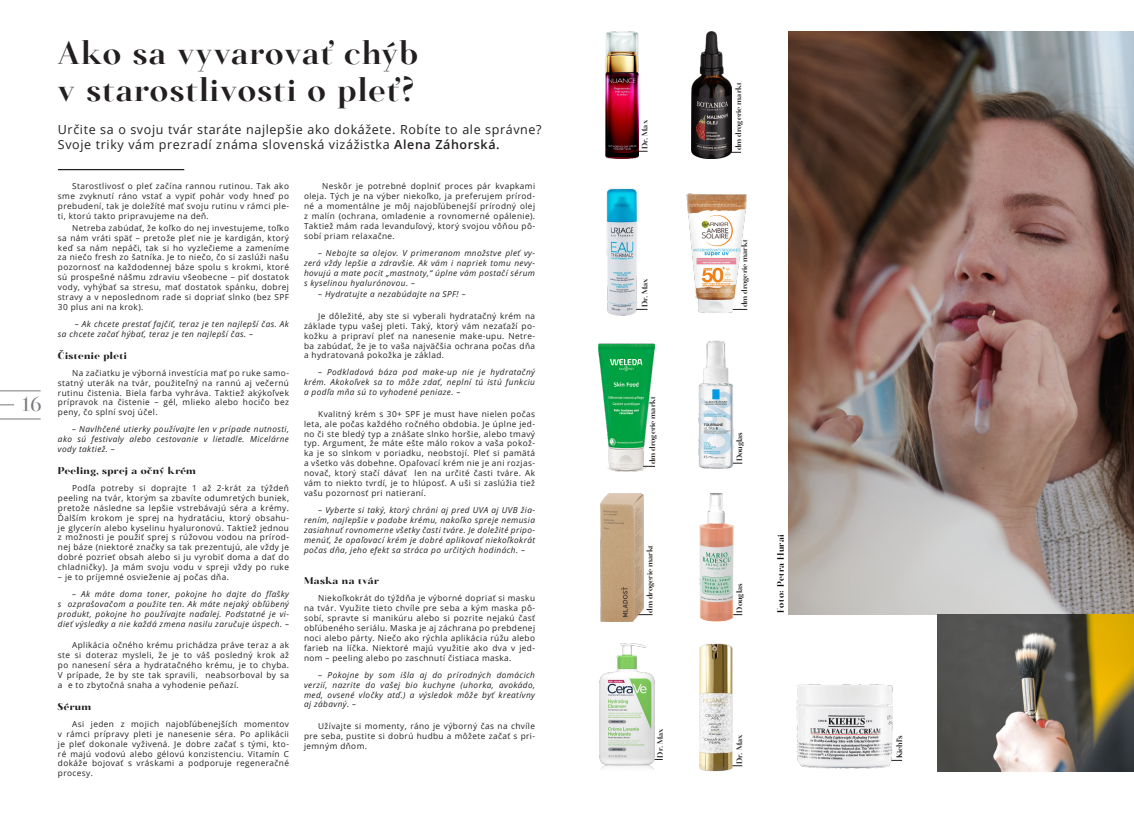
<style>
.page{position:relative;width:1134px;height:815px;background:#fff}
.page>*{position:absolute;margin:0;border:0;box-sizing:border-box;transform-origin:0 0}
.Headlines{font:600 31.25px/37.5px "Salinas";letter-spacing:.05em;color:#231f20}
.t1{font:20px "Salinas";color:#76787b}
.subheadlines{font:12.5px/15px "Open Sans";letter-spacing:.05em;color:#231f20}
.clanky-headlines{font:700 9.38px "Salinas";letter-spacing:.05em;color:#231f20}
.img-heading{font:600 8.75px "Salinas";letter-spacing:.05em;color:#040503}
.clanky{font:8.25px/9.9px "Open Sans";letter-spacing:.05em;color:#231f20;text-align:justify}
.clanky-italic{font:italic 8.25px/9.9px "Open Sans";letter-spacing:.05em;color:#231f20;text-align:justify}
.popisky{font:600 7.5px "Salinas";color:#231f20}
.s1{font-weight:600}
.s2{font-style:italic}
</style>
<div class="page">
<svg style="left:0;top:405px;width:14px;height:1px"></svg>
<hr style="left:0;top:391px;width:41px;height:1px;background:#76787b">
<hr style="left:0;top:419px;width:41px;height:1px;background:#76787b">
<img style="left:788px;top:31px;width:346px;height:584px">
<img style="left:796px;top:684px;width:97px;height:85px">
<hr style="left:58px;top:169px;width:126px;height:1px;background:#231f20">
<img style="left:686px;top:194px;width:60px;height:119px">
<img style="left:606px;top:188px;width:32px;height:128px">
<img style="left:698px;top:341px;width:36px;height:128px">
<img style="left:600px;top:494px;width:44px;height:127px">
<img style="left:699px;top:494px;width:34px;height:127px">
<img style="left:599px;top:644px;width:55px;height:126px">
<img style="left:692px;top:31px;width:39px;height:128px">
<img style="left:700px;top:644px;width:33px;height:127px">
<img style="left:606px;top:31px;width:32px;height:128px">
<img style="left:937px;top:615px;width:197px;height:156px">
<img style="left:599px;top:344px;width:55px;height:127px">
<h2 class="t1" style="left:21px;top:393px;width:22px">16</h2>
<p class="Headlines" style="left:58px;top:34px;width:362px">Ako sa vyvarovať chýb v starostlivosti o pleť?</p>
<p class="subheadlines" style="left:58px;top:121px;width:485px">Určite sa o svoju tvár staráte najlepšie ako dokážete. Robíte to ale správne?<br>Svoje triky vám prezradí známa slovenská vizážistka <span class="s1">Alena Záhorská.</span></p>
<p class="clanky" style="left:58px;top:181px;width:233px;text-indent:14px">Starostlivosť o pleť začína rannou rutinou. Tak ako sme zvyknutí ráno vstať a vypiť pohár vody hneď po prebudení, tak je doležíté mať svoju rutinu v rámci ple&shy;ti, ktorú takto pripravujeme na deň.</p>
<p class="clanky" style="left:58px;top:223px;width:233px;text-indent:14px">Netreba zabúdať, že koľko do nej investujeme, toľko sa nám vráti späť – pretože pleť nie je kardigán, ktorý keď sa nám nepáči, tak si ho vyzlečieme a zameníme za niečo fresh zo šatníka. Je to niečo, čo si zaslúži našu pozornosť na každodennej báze spolu s krokmi, ktoré sú prospešné nášmu zdraviu všeobecne – piť dostatok vody, vyhýbať sa stresu, mať dostatok spánku, dobrej stravy a v neposlednom rade si dopriať slnko (bez SPF 30 plus ani na krok).</p>
<p class="clanky-italic" style="left:58px;top:319px;width:233px;text-indent:17px">– Ak chcete prestať fajčiť, teraz je ten najlepší čas. Ak sa chcete začať hýbať, teraz je ten najlepší čas. –</p>
<p class="clanky-headlines" style="left:58px;top:350px;width:70px">Čistenie pleti</p>
<p class="clanky" style="left:58px;top:368px;width:233px;text-indent:14px">Na začiatku je výborná investícia mať po ruke samo&shy;statný uterák na tvár, použiteľný na rannú aj večernú rutinu čistenia. Biela farba vyhráva. Taktiež akýkoľvek prípravok na čistenie – gél, mlieko alebo hocičo bez peny, čo splní svoj účel.</p>
<p class="clanky-italic" style="left:58px;top:424px;width:233px;text-indent:14px">– Navlhčené utierky používajte len v prípade nutnosti, ako sú festivaly alebo cestovanie v lietadle. Micelárne vody taktiež. –</p>
<p class="clanky-headlines" style="left:58px;top:465px;width:139px">Peeling, sprej a očný krém</p>
<p class="clanky" style="left:58px;top:483px;width:233px;text-indent:14px">Podľa potreby si doprajte 1 až 2-krát za týždeň peeling na tvár, ktorým sa zbavíte odumretých buniek, pretože následne sa lepšie vstrebávajú séra a krémy.<br>Ďalším krokom je sprej na hydratáciu, ktorý obsahu&shy;je glycerín alebo kyselinu hyaluronovú. Taktiež jednou z možnosti je použiť sprej s rúžovou vodou na prírod&shy;nej báze (niektoré značky sa tak prezentujú, ale vždy je dobré pozrieť obsah alebo si ju vyrobiť doma a dať do chladničky). Ja mám svoju vodu v spreji vždy po ruke</p>
<p class="clanky" style="left:58px;top:572px;width:172px">– je to príjemné osvieženie aj počas dňa.</p>
<p class="clanky-italic" style="left:58px;top:589px;width:233px;text-indent:14px">– Ak máte doma toner, pokojne ho dajte do fľašky s ozprašovačom a použite ten. Ak máte nejaký obľúbený produkt, pokojne ho používajte naďalej. Podstatné je vi&shy;dieť výsledky a nie každá zmena nasilu zaručuje úspech. –</p>
<p class="clanky" style="left:58px;top:640px;width:233px;text-indent:14px">Aplikácia očného krému prichádza práve teraz a ak ste si doteraz mysleli, že je to váš posledný krok až po nanesení séra a hydratačného krému, je to chyba.<br>V prípade, že by ste tak spravili, neabsorboval by sa a e to zbytočná snaha a vyhodenie peňazí.</p>
<p class="clanky-headlines" style="left:58px;top:701px;width:35px">Sérum</p>
<p class="clanky" style="left:58px;top:719px;width:233px;text-indent:14px">Asi jeden z mojich najobľúbenejších momentov v rámci prípravy pleti je nanesenie séra. Po aplikácii je pleť dokonale vyživená. Je dobre začať s tými, kto&shy;ré majú vodovú alebo gélovú konzistenciu. Vitamín C dokáže bojovať s vráskami a podporuje regeneračné procesy.</p>
<p class="clanky" style="left:304px;top:181px;width:233px;text-indent:18px">Neskôr je potrebné doplniť proces pár kvapkami oleja. Tých je na výber niekoľko, ja preferujem prírod&shy;né a momentálne je môj najobľúbenejší prírodný olej z malín (ochrana, omladenie a rovnomerné opálenie).<br>Taktiež mám rada levanduľový, ktorý svojou vôňou pô&shy;sobí priam relaxačne.</p>
<p class="clanky-italic" style="left:304px;top:248px;width:233px;text-indent:14px">– Nebojte sa olejov. V primeranom množstve pleť vy&shy;zerá vždy lepšie a zdravšie. Ak vám i napriek tomu nevy&shy;hovujú a mate pocit „mastnoty,“ úplne vám postačí sérum s kyselinou hyalurónovou. –</p>
<p class="clanky-italic" style="left:318px;top:289px;width:149px">– Hydratujte a nezabúdajte na SPF! –</p>
<p class="clanky" style="left:304px;top:311px;width:233px;text-indent:14px">Je dôležité, aby ste si vyberali hydratačný krém na základe typu vašej pleti. Taký, ktorý vám nezaťaží po&shy;kožku a pripraví pleť na nanesenie make-upu. Netre&shy;ba zabúdať, že je to vaša najväčšia ochrana počas dňa a hydratovaná pokožka je základ.</p>
<p class="clanky-italic" style="left:304px;top:367px;width:233px;text-indent:14px">– Podkladová báza pod make-up nie je hydratačný krém. Akokoľvek sa to môže zdať, neplní tú istú funkciu a podľa mňa sú to vyhodené peniaze. –</p>
<p class="clanky" style="left:304px;top:409px;width:233px;text-indent:14px">Kvalitný krém s 30+ SPF je must have nielen počas leta, ale počas každého ročného obdobia. Je úplne jed&shy;no či ste bledý typ a znášate slnko horšie, alebo tmavý typ. Argument, že máte ešte málo rokov a vaša pokož&shy;ka je so slnkom v poriadku, neobstojí. Pleť si pamätá a všetko vás dobehne. Opaľovací krém nie je ani rozjas&shy;novač, ktorý stačí dávať len na určité časti tváre. Ak vám to niekto tvrdí, je to hlúposť. A uši si zaslúžia tiež vašu pozornosť pri natieraní.</p>
<p class="clanky-italic" style="left:304px;top:505px;width:233px;text-indent:14px">– Vyberte si taký, ktorý chráni aj pred UVA aj UVB žia&shy;rením, najlepšie v podobe krému, nakoľko spreje nemusia zasiahnuť rovnomerne všetky časti tváre. Je doležité pripo&shy;menúť, že opaľovací krém je dobré aplikovať niekoľkokrát počas dňa, jeho efekt sa stráca po určitých hodinách. –</p>
<p class="clanky-headlines" style="left:304px;top:576px;width:76px">Maska na tvár</p>
<p class="clanky" style="left:304px;top:593px;width:233px;text-indent:14px">Niekoľkokrát do týždňa je výborné dopriať si masku na tvár. Využite tieto chvíle pre seba a kým maska pô&shy;sobí, spravte si manikúru alebo si pozrite nejakú časť obľúbeného seriálu. Maska je aj záchrana po prebdenej noci alebo párty. Niečo ako rýchla aplikácia rúžu alebo farieb na líčka. Niektoré majú využitie ako dva v jed&shy;nom <span class="s2">–</span> peeling alebo po zaschnutí čistiaca maska.</p>
<p class="clanky-italic" style="left:304px;top:670px;width:233px;text-indent:14px">– Pokojne by som išla aj do prírodných domácich verzií, nazrite do vašej bio kuchyne (uhorka, avokádo, med, ovsené vločky atď.) a výsledok môže byť kreatívny aj zábavný. –</p>
<p class="clanky" style="left:304px;top:721px;width:233px;text-indent:14px">Užívajte si momenty, ráno je výborný čas na chvíle pre seba, pustite si dobrú hudbu a môžete začať s pri&shy;jemným dňom.</p>
<p class="popisky" style="left:640px;top:149px;width:31px;rotate:-90deg">Dr. Max</p>
<p class="popisky" style="left:640px;top:307px;width:31px;rotate:-90deg">Dr. Max</p>
<p class="popisky" style="left:648px;top:464px;width:69px;rotate:-90deg">dm drogerie markt</p>
<p class="popisky" style="left:646px;top:613px;width:69px;rotate:-90deg">dm drogerie markt</p>
<p class="popisky" style="left:734px;top:150px;width:69px;rotate:-90deg">dm drogerie markt</p>
<p class="popisky" style="left:740px;top:307px;width:69px;rotate:-90deg">dm drogerie markt</p>
<p class="popisky" style="left:735px;top:461px;width:30px;rotate:-90deg">Douglas</p>
<p class="popisky" style="left:735px;top:613px;width:30px;rotate:-90deg">Douglas</p>
<p class="img-heading" style="left:776px;top:613px;width:79px;rotate:-90deg">Foto: Petra Hurai</p>
<p class="popisky" style="left:656px;top:757px;width:31px;rotate:-90deg">Dr. Max</p>
<p class="popisky" style="left:895px;top:758px;width:25px;rotate:-90deg">Kiehl‘s</p>
<p class="popisky" style="left:735px;top:764px;width:31px;rotate:-90deg">Dr. Max</p>
</div>
